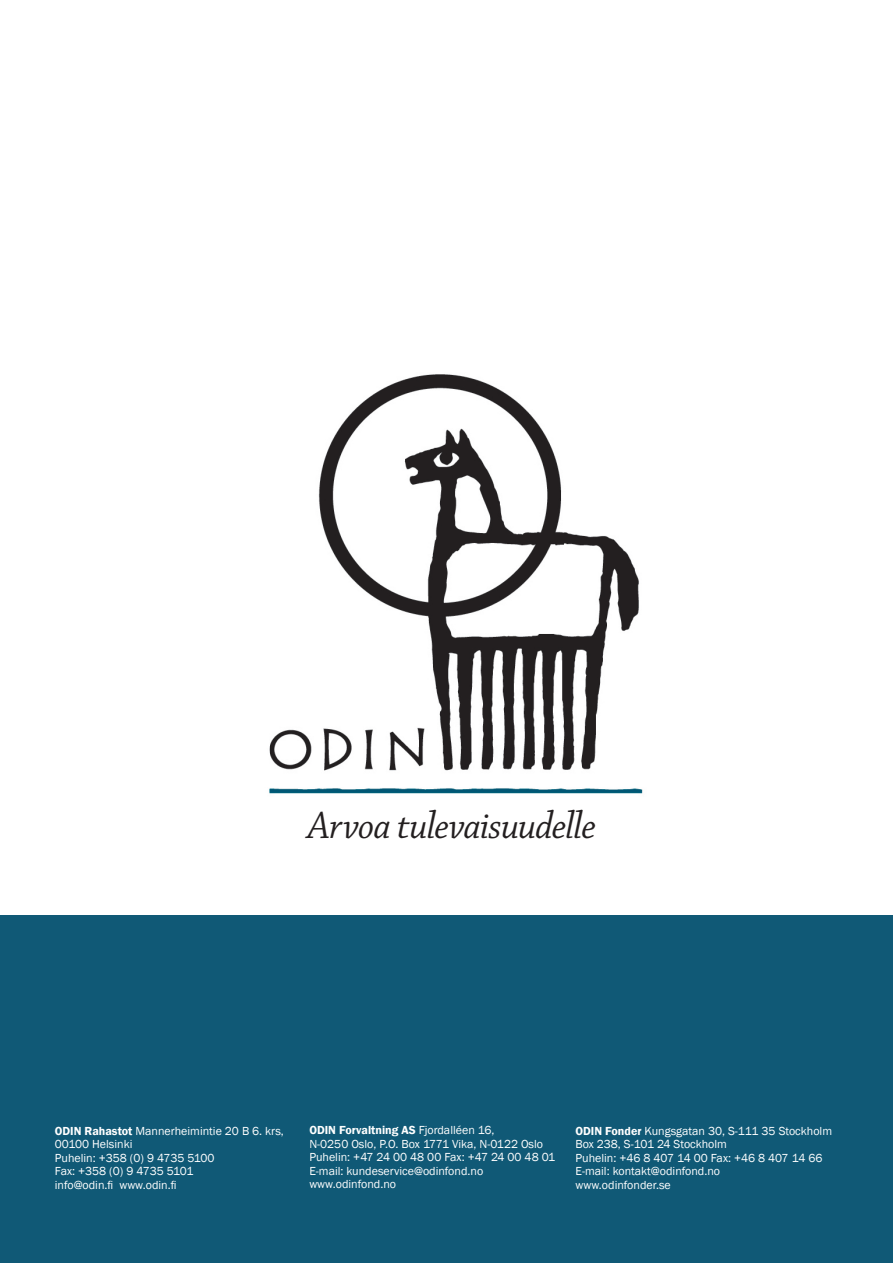
<style>
.page{position:relative;width:893px;height:1263px;background:#fff}
.page>*{position:absolute;margin:0;border:0;box-sizing:border-box;transform-origin:0 0}
.Overskrift_fondene{font:40.5px "Chaparral Pro It Disp";letter-spacing:-.005em;color:#231f20}
.t1{font:12px/13.5px "Franklin Gothic";color:#fff}
.t2{font:600 12px "Franklin Gothic";color:#fff}
.s1{font-weight:600}
.s2{font-weight:400}
</style>
<div class="page">
<img style="left:269px;top:374px;width:374px;height:420px">
<div style="left:0;top:915px;width:893px;height:348px;background:#105976"></div>
<p class="Overskrift_fondene" style="left:308px;top:805px;width:290px">Arvoa tulevaisuudelle</p>
<p class="t1" style="left:55px;top:1124px;width:231px"><span class="s1">ODIN Rahastot</span> Mannerheimintie 20 B 6. krs,</p>
<p class="t1" style="left:55px;top:1137px;width:79px">00100 Helsinki</p>
<p class="t1" style="left:55px;top:1151px;width:161px">Puhelin: +358 (0) 9 4735 5100</p>
<p class="t1" style="left:55px;top:1164px;width:140px">Fax: +358 (0) 9 4735 5101</p>
<p class="t1" style="left:55px;top:1178px;width:123px">info@odin.fi www.odin.fi</p>
<p class="t2" style="left:309px;top:1123px;width:187px">ODIN Forvaltning AS <span class="s2">Fjordalléen 16,</span></p>
<p class="t1" style="left:309px;top:1137px;width:235px">N-0250 Oslo, P.O. Box 1771 Vika, N-0122 Oslo</p>
<p class="t1" style="left:309px;top:1151px;width:247px">Puhelin: +47 24 00 48 00 Fax: +47 24 00 48 01</p>
<p class="t1" style="left:309px;top:1164px;width:175px">E-mail: kundeservice@odinfond.no</p>
<p class="t1" style="left:309px;top:1178px;width:88px">www.odinfond.no</p>
<p class="t1" style="left:575px;top:1124px;width:258px"><span class="s1">ODIN Fonder</span> Kungsgatan 30, S-111 35 Stockholm</p>
<p class="t1" style="left:575px;top:1137px;width:153px">Box 238, S-101 24 Stockholm</p>
<p class="t1" style="left:575px;top:1151px;width:248px">Puhelin: +46 8 407 14 00 Fax: +46 8 407 14 66<br>E-mail: kontakt@odinfond.no</p>
<p class="t1" style="left:575px;top:1178px;width:97px">www.odinfonder.se</p>
</div>
